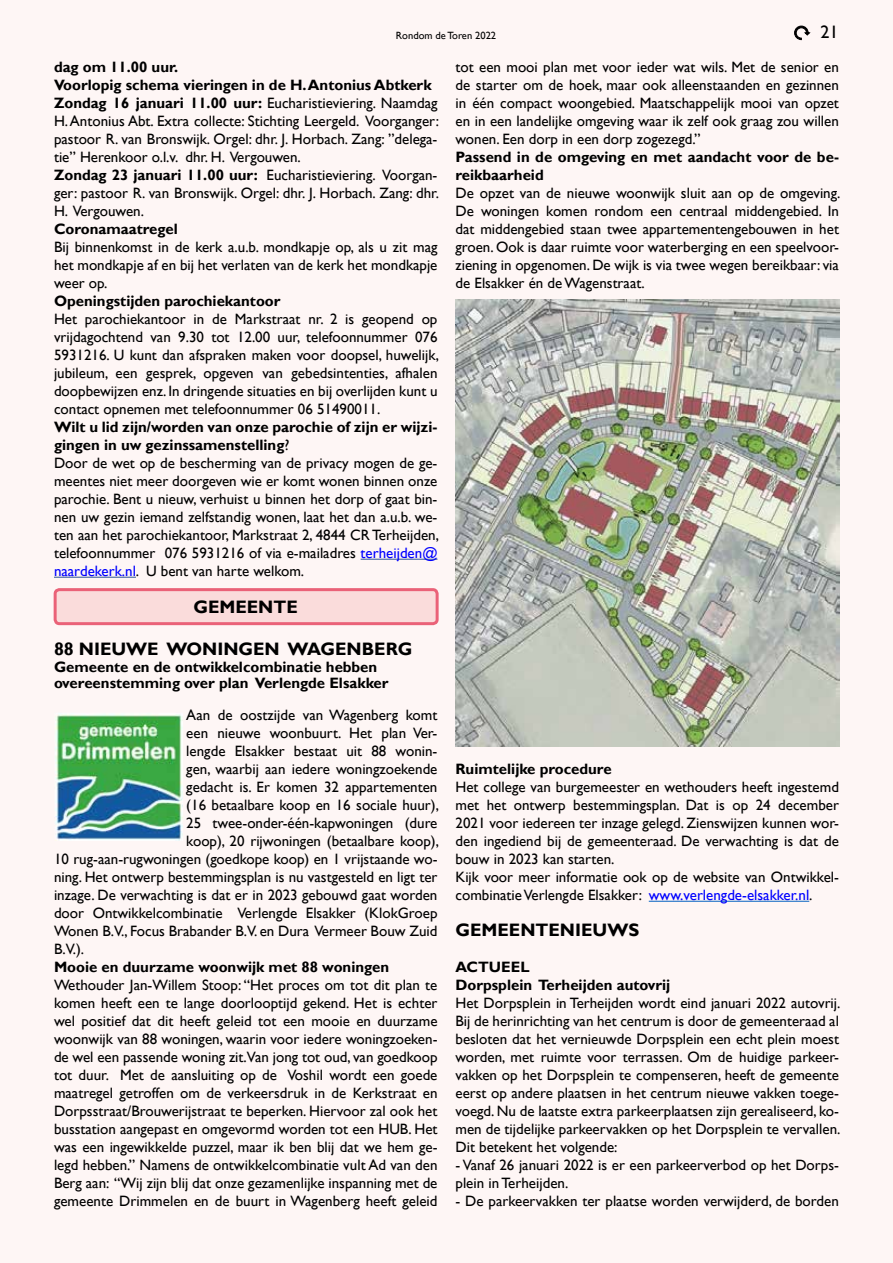
<style>
.page{position:relative;width:893px;height:1263px;background:#fef4f3}
.page>*{position:absolute;margin:0;border:0;box-sizing:border-box;transform-origin:0 0}
.t1{font:700 18px "Gill Sans";color:#000}
.t2{font:18px "Gill Sans";color:#000}
.t3{font:15px/18px "Gill Sans";color:#000;text-align:justify}
.t4{font:700 15px/18px "Gill Sans";color:#000}
.t5{font:10.5px "Gill Sans";color:#000}
.s1{font-weight:700}
.s2{color:#00f}
</style>
<div class="page">
<svg style="left:794px;top:26px;width:15px;height:14px"></svg>
<hr style="left:361px;top:559px;width:76px;height:1px;background:#2f5496">
<hr style="left:54px;top:577px;width:82px;height:1px;background:#2f5496">
<hr style="left:649px;top:901px;width:160px;height:1px;background:#0563c1">
<div style="left:55px;top:590px;width:382px;height:34px;background:#fadcdb;border-radius:4px"></div>
<div style="left:54px;top:588px;width:385px;height:37px;border:3px solid #ea6278;border-radius:4px"></div>
<img style="left:55px;top:713px;width:127px;height:127px">
<img style="left:455px;top:299px;width:384px;height:447px">
<p class="t5" style="left:396px;top:29px;width:102px">Rondom de Toren 2022</p>
<p class="t2" style="left:820px;top:22px;width:19px">21</p>
<p class="t3" style="left:54px;top:58px;width:386px;text-align:left"><span class="s1">dag om 11.00 uur.<br>Voorlopig schema vieringen in de H. Antonius Abtkerk Zondag 16 januari 11.00 uur:</span> Eucharistieviering. Naamdag H. Antonius Abt. Extra collecte: Stichting Leergeld. Voorganger: pastoor R. van Bronswijk. Orgel: dhr. J. Horbach. Zang: ”delega&shy;tie” Herenkoor o.l.v. dhr. H. Vergouwen.<br><span class="s1">Zondag 23 januari 11.00 uur:</span> Eucharistieviering. Voorgan&shy;ger: pastoor R. van Bronswijk. Orgel: dhr. J. Horbach. Zang: dhr.<br>H. Vergouwen.</p>
<p class="t4" style="left:54px;top:220px;width:125px">Coronamaatregel</p>
<p class="t3" style="left:54px;top:238px;width:385px">Bij binnenkomst in de kerk a.u.b. mondkapje op, als u zit mag het mondkapje af en bij het verlaten van de kerk het mondkapje weer op.</p>
<p class="t4" style="left:54px;top:292px;width:228px">Openingstijden parochiekantoor</p>
<p class="t3" style="left:54px;top:310px;width:386px">Het parochiekantoor in de Markstraat nr. 2 is geopend op vrijdagochtend van 9.30 tot 12.00 uur, telefoonnummer 076<br>5931216. U kunt dan afspraken maken voor doopsel, huwelijk, jubileum, een gesprek, opgeven van gebedsintenties, afhalen doopbewijzen enz. In dringende situaties en bij overlijden kunt u contact opnemen met telefoonnummer 06 51490011.</p>
<p class="t3" style="left:54px;top:418px;width:386px;text-align:left"><span class="s1">Wilt u lid zijn/worden van onze parochie of zijn er wijzi&shy;gingen in uw gezinssamenstelling</span>?<br>Door de wet op de bescherming van de privacy mogen de ge&shy;meentes niet meer doorgeven wie er komt wonen binnen onze parochie. Bent u nieuw, verhuist u binnen het dorp of gaat bin&shy;nen uw gezin iemand zelfstandig wonen, laat het dan a.u.b. we&shy;ten aan het parochiekantoor, Markstraat 2, 4844 CR Terheijden, telefoonnummer 076 5931216 of via e-mailadres <span class="s2">terheijden@ naardekerk.nl</span>. U bent van harte welkom.</p>
<p class="t3" style="left:455px;top:58px;width:385px">tot een mooi plan met voor ieder wat wils. Met de senior en de starter om de hoek, maar ook alleenstaanden en gezinnen in één compact woongebied. Maatschappelijk mooi van opzet en in een landelijke omgeving waar ik zelf ook graag zou willen wonen. Een dorp in een dorp zogezegd.”</p>
<p class="t4" style="left:455px;top:148px;width:385px">Passend in de omgeving en met aandacht voor de be&shy;reikbaarheid</p>
<p class="t3" style="left:455px;top:184px;width:386px">De opzet van de nieuwe woonwijk sluit aan op de omgeving.<br>De woningen komen rondom een centraal middengebied. In dat middengebied staan twee appartementengebouwen in het groen. Ook is daar ruimte voor waterberging en een speelvoor&shy;ziening in opgenomen. De wijk is via twee wegen bereikbaar: via de Elsakker én de Wagenstraat.</p>
<p class="t1" style="left:193px;top:596px;width:106px">GEMEENTE</p>
<p class="t1" style="left:54px;top:638px;width:360px">88 NIEUWE WONINGEN WAGENBERG</p>
<p class="t4" style="left:54px;top:659px;width:336px;line-height:16.5px">Gemeente en de ontwikkelcombinatie hebben overeenstemming over plan Verlengde Elsakker</p>
<p class="t3" style="left:186px;top:706px;width:253px">Aan de oostzijde van Wagenberg komt</p>
<p class="t3" style="left:186px;top:724px;width:253px">een nieuwe woonbuurt. Het plan Ver-</p>
<p class="t3" style="left:186px;top:742px;width:253px">lengde Elsakker bestaat uit 88 wonin-</p>
<p class="t3" style="left:186px;top:760px;width:253px">gen, waarbij aan iedere woningzoekende</p>
<p class="t3" style="left:186px;top:778px;width:253px">gedacht is. Er komen 32 appartementen</p>
<p class="t3" style="left:186px;top:796px;width:254px">(16 betaalbare koop en 16 sociale huur),</p>
<p class="t3" style="left:186px;top:814px;width:253px">25 twee-onder-één-kapwoningen (dure</p>
<p class="t3" style="left:186px;top:832px;width:254px">koop), 20 rijwoningen (betaalbare koop),</p>
<p class="t3" style="left:54px;top:850px;width:385px">10 rug-aan-rugwoningen (goedkope koop) en 1 vrijstaande wo-</p>
<p class="t3" style="left:54px;top:868px;width:385px">ning. Het ontwerp bestemmingsplan is nu vastgesteld en ligt ter</p>
<p class="t3" style="left:54px;top:886px;width:385px">inzage. De verwachting is dat er in 2023 gebouwd gaat worden</p>
<p class="t3" style="left:54px;top:904px;width:385px">door Ontwikkelcombinatie Verlengde Elsakker (KlokGroep</p>
<p class="t3" style="left:54px;top:922px;width:385px">Wonen B.V., Focus Brabander B.V. en Dura Vermeer Bouw Zuid</p>
<p class="t3" style="left:54px;top:940px;width:32px">B.V.).</p>
<p class="t4" style="left:54px;top:958px;width:337px">Mooie en duurzame woonwijk met 88 woningen</p>
<p class="t3" style="left:54px;top:976px;width:385px">Wethouder Jan-Willem Stoop: “Het proces om tot dit plan te komen heeft een te lange doorlooptijd gekend. Het is echter wel positief dat dit heeft geleid tot een mooie en duurzame woonwijk van 88 woningen, waarin voor iedere woningzoeken&shy;de wel een passende woning zit.Van jong tot oud, van goedkoop tot duur. Met de aansluiting op de Voshil wordt een goede maatregel getroffen om de verkeersdruk in de Kerkstraat en Dorpsstraat/Brouwerijstraat te beperken. Hiervoor zal ook het busstation aangepast en omgevormd worden tot een HUB. Het was een ingewikkelde puzzel, maar ik ben blij dat we hem ge&shy;legd hebben.” Namens de ontwikkelcombinatie vult Ad van den Berg aan: “Wij zijn blij dat onze gezamenlijke inspanning met de gemeente Drimmelen en de buurt in Wagenberg heeft geleid</p>
<p class="t4" style="left:455px;top:760px;width:158px">Ruimtelijke procedure</p>
<p class="t3" style="left:455px;top:778px;width:385px;text-align:left">Het college van burgemeester en wethouders heeft ingestemd met het ontwerp bestemmingsplan. Dat is op 24 december 2021 voor iedereen ter inzage gelegd. Zienswijzen kunnen wor&shy;den ingediend bij de gemeenteraad. De verwachting is dat de bouw in 2023 kan starten.<br>Kijk voor meer informatie ook op de website van Ontwikkel&shy;combinatie Verlengde Elsakker: <span class="s2">www.verlengde-elsakker.nl</span>.</p>
<p class="t1" style="left:455px;top:919px;width:185px">GEMEENTENIEUWS</p>
<p class="t4" style="left:455px;top:958px;width:216px">ACTUEEL<br>Dorpsplein Terheijden autovrij</p>
<p class="t3" style="left:455px;top:994px;width:386px">Het Dorpsplein in Terheijden wordt eind januari 2022 autovrij.<br>Bij de herinrichting van het centrum is door de gemeenteraad al besloten dat het vernieuwde Dorpsplein een echt plein moest worden, met ruimte voor terrassen. Om de huidige parkeer&shy;vakken op het Dorpsplein te compenseren, heeft de gemeente eerst op andere plaatsen in het centrum nieuwe vakken toege&shy;voegd. Nu de laatste extra parkeerplaatsen zijn gerealiseerd, ko&shy;men de tijdelijke parkeervakken op het Dorpsplein te vervallen.<br>Dit betekent het volgende:</p>
<p class="t3" style="left:455px;top:1156px;width:385px">- Vanaf 26 januari 2022 is er een parkeerverbod op het Dorps&shy;plein in Terheijden.</p>
<p class="t3" style="left:455px;top:1192px;width:385px">- De parkeervakken ter plaatse worden verwijderd, de borden</p>
</div>
